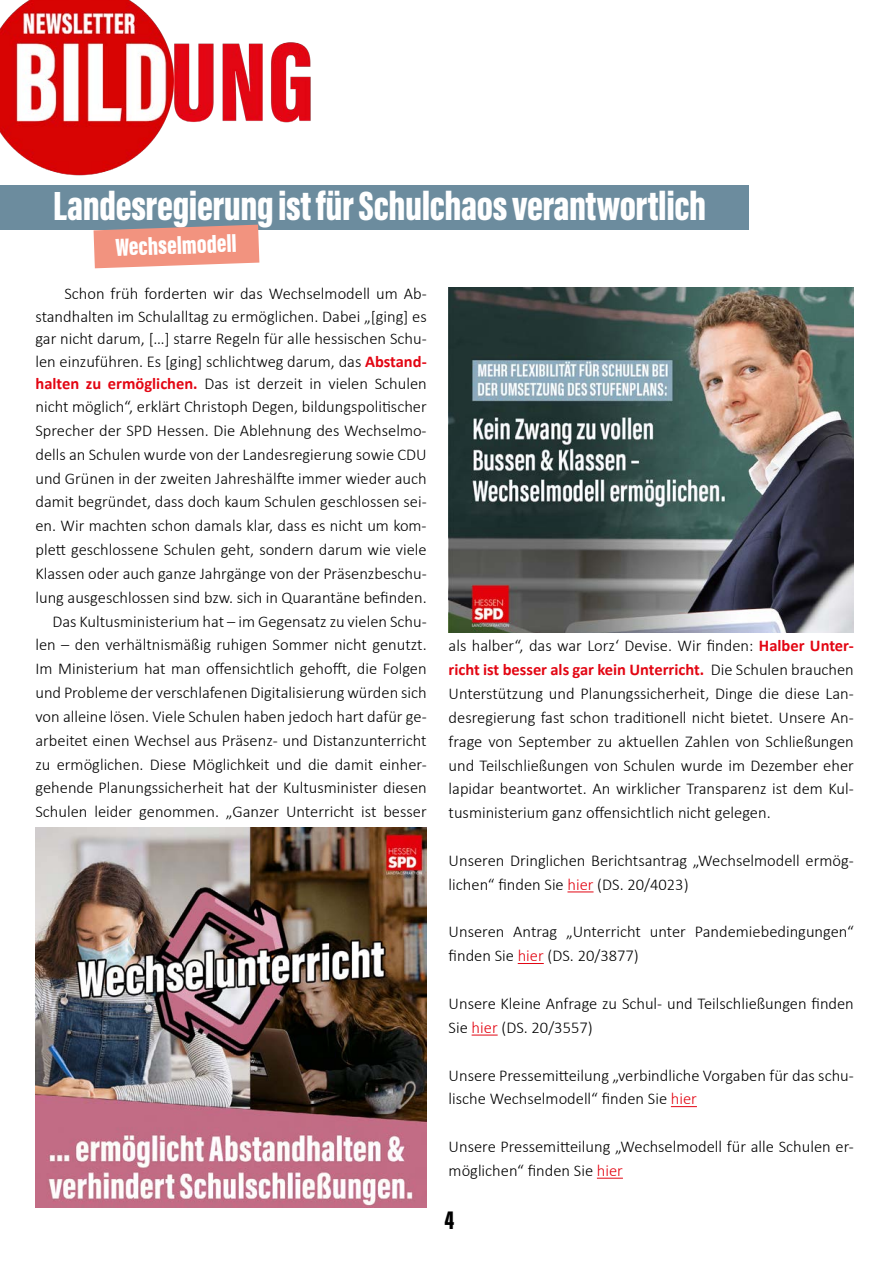
<style>
.page{position:relative;width:893px;height:1263px;background:#fff}
.page>*{position:absolute;margin:0;border:0;box-sizing:border-box;transform-origin:0 0}
.t1{font:900 42px "Acumin Pro Extra Cond";letter-spacing:-.01em;color:#fff}
.t2{font:900 27px "Acumin Pro Extra Cond";color:#000}
.t3{font:900 25.5px "Acumin Pro Extra Cond";color:#fff}
.t4{font:300 16.5px/23.5px "Calibri";color:#000}
.s1{font-weight:700;color:#e30613}
.s2{color:#e30613}
</style>
<div class="page">
<img style="left:0;top:0;width:311px;height:176px">
<img style="left:449px;top:287px;width:405px;height:345px">
<img style="left:36px;top:827px;width:391px;height:381px">
<svg style="left:567px;top:891px;width:27px;height:1px"></svg>
<svg style="left:518px;top:963px;width:26px;height:1px"></svg>
<svg style="left:472px;top:1035px;width:26px;height:1px"></svg>
<svg style="left:671px;top:1106px;width:26px;height:1px"></svg>
<svg style="left:597px;top:1178px;width:26px;height:1px"></svg>
<div style="left:0;top:185px;width:748px;height:45px;background:#6c8c9e"></div>
<svg style="left:94px;top:225px;width:165px;height:43px;background:#ea9988"></svg>
<h1 class="t1" style="left:53px;top:180px;width:654px">Landesregierung ist für Schulchaos verantwortlich</h1>
<h3 class="t3" style="left:115px;top:232px;width:123px;rotate:-2deg">Wechselmodell</h3>
<p class="t4" style="left:36px;top:282px;width:393px;text-align:right">Schon früh forderten wir das Wechselmodell um Ab&shy;standhalten im Schulalltag zu ermöglichen. Dabei „[ging] es gar nicht darum, […] starre Regeln für alle hessischen Schu&shy;len einzuführen. Es [ging] schlichtweg darum, das <span class="s1">Abstand&shy;halten zu ermöglichen.</span> Das ist derzeit in vielen Schulen nicht möglich“, erklärt Christoph Degen, bildungspolitischer Sprecher der SPD Hessen. Die Ablehnung des Wechselmo&shy;dells an Schulen wurde von der Landesregierung sowie CDU und Grünen in der zweiten Jahreshälfte immer wieder auch damit begründet, dass doch kaum Schulen geschlossen sei&shy;en. Wir machten schon damals klar, dass es nicht um kom&shy;plett geschlossene Schulen geht, sondern darum wie viele Klassen oder auch ganze Jahrgänge von der Präsenzbeschu&shy;lung ausgeschlossen sind bzw. sich in Quarantäne befinden.<br>Das Kultusministerium hat – im Gegensatz zu vielen Schu&shy;len – den verhältnismäßig ruhigen Sommer nicht genutzt.<br>Im Ministerium hat man offensichtlich gehofft, die Folgen und Probleme der verschlafenen Digitalisierung würden sich von alleine lösen. Viele Schulen haben jedoch hart dafür ge&shy;arbeitet einen Wechsel aus Präsenz- und Distanzunterricht zu ermöglichen. Diese Möglichkeit und die damit einher&shy;gehende Planungssicherheit hat der Kultusminister diesen Schulen leider genommen. „Ganzer Unterricht ist besser</p>
<p class="t4" style="left:449px;top:634px;width:407px;text-align:justify">als halber“, das war Lorz‘ Devise. Wir finden: <span class="s1">Halber Unter&shy;richt ist besser als gar kein Unterricht.</span> Die Schulen brauchen Unterstützung und Planungssicherheit, Dinge die diese Lan&shy;desregierung fast schon traditionell nicht bietet. Unsere An&shy;frage von September zu aktuellen Zahlen von Schließungen und Teilschließungen von Schulen wurde im Dezember eher lapidar beantwortet. An wirklicher Transparenz ist dem Kul&shy;tusministerium ganz offensichtlich nicht gelegen.</p>
<p class="t4" style="left:449px;top:848px;width:407px">Unseren Dringlichen Berichtsantrag „Wechselmodell ermög&shy;lichen“ finden Sie <span class="s2">hier</span> (DS. 20/4023)</p>
<p class="t4" style="left:449px;top:920px;width:407px">Unseren Antrag „Unterricht unter Pandemiebedingungen“ finden Sie <span class="s2">hier</span> (DS. 20/3877)</p>
<p class="t4" style="left:449px;top:991px;width:407px">Unsere Kleine Anfrage zu Schul- und Teilschließungen finden<br>Sie <span class="s2">hier</span> (DS. 20/3557)</p>
<p class="t4" style="left:449px;top:1063px;width:407px">Unsere Pressemitteilung „verbindliche Vorgaben für das schu&shy;lische Wechselmodell“ finden Sie <span class="s2">hier</span></p>
<p class="t4" style="left:449px;top:1134px;width:407px">Unsere Pressemitteilung „Wechselmodell für alle Schulen er&shy;möglichen“ finden Sie <span class="s2">hier</span></p>
<h2 class="t2" style="left:445px;top:1203px;width:11px">4</h2>
</div>
